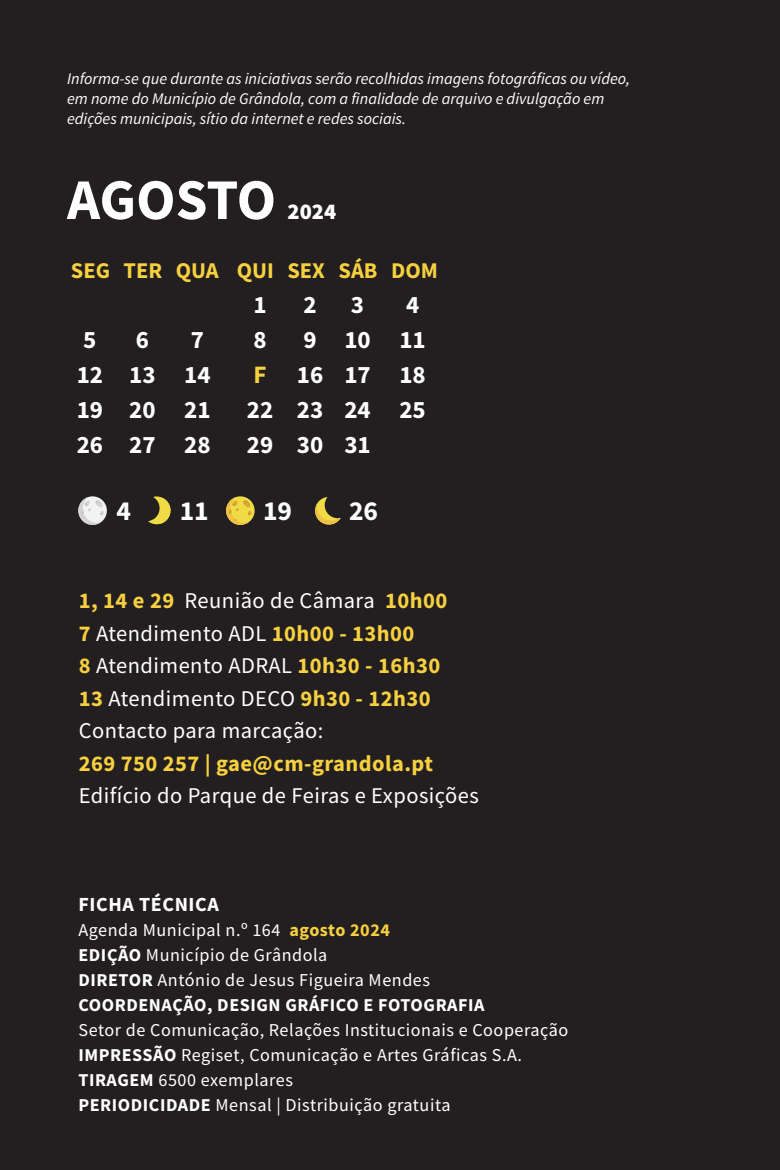
<style>
.page{position:relative;width:780px;height:1170px;background:#fff}
.page>*{position:absolute;margin:0;border:0;box-sizing:border-box;transform-origin:0 0}
.t1{font:700 57.5px "Source Sans Pro";letter-spacing:-.01em;color:#fff}
.t2{font:700 27.5px "Source Sans Pro";color:#fff}
.t3{font:700 25px "Source Sans Pro";color:#fff}
.t4{font:22.5px/32.5px "Source Sans Pro";letter-spacing:.02em;color:#fff}
.t5{font:700 22.5px "Source Sans Pro";letter-spacing:.02em;color:#f6d03f}
.t6{font:700 22.5px "Source Sans Pro";color:#f6d03f}
.t7{font:900 22.5px "Source Sans Pro";color:#fff}
.t8{font:700 20px "Source Sans Pro";letter-spacing:.03em;color:#fff}
.t9{font:18px/25px "Source Sans Pro";letter-spacing:.03em;color:#fff}
.t10{font:italic 16.25px/20px "Source Sans Pro";color:#fff}
.s1{color:#f6d03f}
.s2{font-weight:700;color:#f6d03f}
.s3{font-weight:700}
</style>
<div class="page">
<div style="left:0;top:0;width:780px;height:1169px;background:#231f20"></div>
<svg style="left:315px;top:497px;width:25px;height:27px"></svg>
<div style="left:226px;top:496px;width:28px;height:29px;background:#f0db47;border-radius:50%"></div>
<svg style="left:226px;top:497px;width:25px;height:28px"></svg>
<svg style="left:78px;top:496px;width:29px;height:29px"></svg>
<svg style="left:78px;top:497px;width:26px;height:28px"></svg>
<svg style="left:148px;top:496px;width:23px;height:29px"></svg>
<p class="t10" style="left:67px;top:69px;width:564px">Informa-se que durante as iniciativas serão recolhidas imagens fotográficas ou vídeo, em nome do Município de Grândola, com a finalidade de arquivo e divulgação em edições municipais, sítio da internet e redes sociais.</p>
<h1 class="t1" style="left:67px;top:161px;width:210px">AGOSTO</h1>
<p class="t7" style="left:287px;top:196px;width:50px">2024</p>
<p class="t6" style="left:71px;top:255px;width:368px">SEG TER QUA QUI SEX SÁB DOM</p>
<h3 class="t3" style="left:253px;top:288px;width:15px">1</h3>
<h3 class="t3" style="left:303px;top:288px;width:15px">2</h3>
<h3 class="t3" style="left:351px;top:288px;width:15px">3</h3>
<h3 class="t3" style="left:406px;top:288px;width:15px">4</h3>
<h3 class="t3" style="left:83px;top:323px;width:15px">5</h3>
<h3 class="t3" style="left:136px;top:323px;width:15px">6</h3>
<h3 class="t3" style="left:191px;top:323px;width:15px">7</h3>
<h3 class="t3" style="left:253px;top:323px;width:15px">8</h3>
<h3 class="t3" style="left:303px;top:323px;width:124px">9 10 11</h3>
<h3 class="t3" style="left:77px;top:358px;width:135px">12 13 14</h3>
<h3 class="t3" style="left:253px;top:358px;width:174px"><span class="s1">F</span> 16 17 18</h3>
<h3 class="t3" style="left:77px;top:393px;width:135px">19 20 21</h3>
<h3 class="t3" style="left:247px;top:393px;width:180px">22 23 24 25</h3>
<h3 class="t3" style="left:77px;top:428px;width:135px">26 27 28</h3>
<h3 class="t3" style="left:247px;top:428px;width:125px">29 30 31</h3>
<h2 class="t2" style="left:116px;top:492px;width:16px">4</h2>
<h2 class="t2" style="left:180px;top:492px;width:31px">11</h2>
<h2 class="t2" style="left:263px;top:492px;width:31px">19</h2>
<h2 class="t2" style="left:349px;top:492px;width:31px">26</h2>
<p class="t4" style="left:79px;top:584px;width:370px"><span class="s2">1, 14 e 29</span> Reunião de Câmara <span class="s2">10h00<br>7</span> Atendimento ADL <span class="s2">10h00 - 13h00<br>8</span> Atendimento ADRAL <span class="s2">10h30 - 16h30<br>13</span> Atendimento DECO <span class="s2">9h30 - 12h30<br></span>Contacto para marcação:</p>
<p class="t5" style="left:79px;top:748px;width:355px">269 750 257 | gae@cm-grandola.pt</p>
<p class="t4" style="left:79px;top:779px;width:401px">Edifício do Parque de Feiras e Exposições</p>
<p class="t8" style="left:78px;top:890px;width:142px">FICHA TÉCNICA</p>
<p class="t9" style="left:78px;top:917px;width:407px">Agenda Municipal n.º 164 <span class="s2">agosto 2024<br></span><span class="s3">EDIÇÃO</span> Município de Grândola<br><span class="s3">DIRETOR</span> António de Jesus Figueira Mendes <span class="s3">COORDENAÇÃO, DESIGN GRÁFICO E FOTOGRAFIA</span></p>
<p class="t9" style="left:78px;top:1017px;width:491px">Setor de Comunicação, Relações Institucionais e Cooperação <span class="s3">IMPRESSÃO</span> Regiset, Comunicação e Artes Gráficas S.A.<br><span class="s3">TIRAGEM</span> 6500 exemplares<br><span class="s3">PERIODICIDADE</span> Mensal | Distribuição gratuita</p>
</div>
